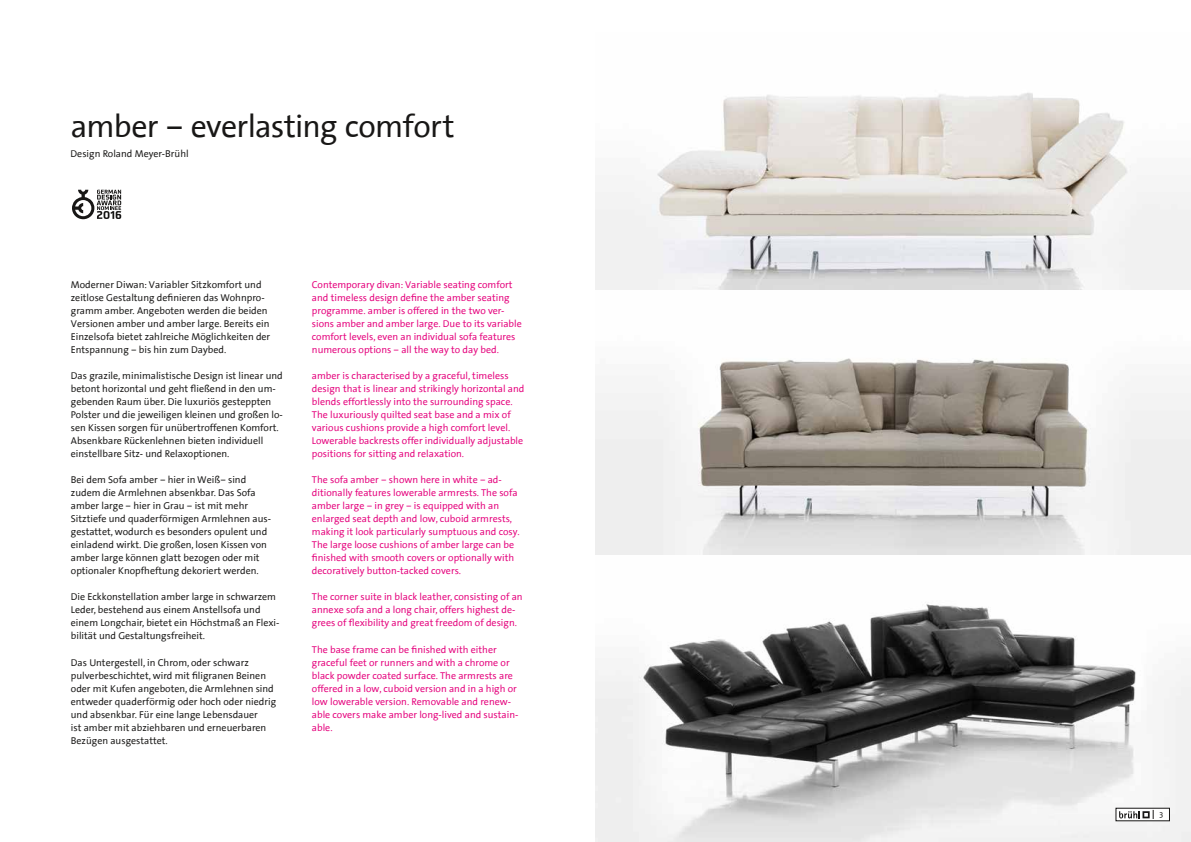
<style>
.page{position:relative;width:1191px;height:842px;background:#fff}
.page>*{position:absolute;margin:0;border:0;box-sizing:border-box;transform-origin:0 0}
.t1{font:32px "The Sans Office";letter-spacing:-.02em;color:#181716}
.t2{font:10px/13px "The Sans Office";color:#181716}
.t3{font:10px/13px "The Sans Office";color:#e5007c}
.t4{font:7.8px "The Sans Office";color:#181716}
</style>
<div class="page">
<img style="left:595px;top:554px;width:596px;height:288px">
<img style="left:595px;top:93px;width:596px;height:197px">
<svg style="left:72px;top:190px;width:49px;height:29px"></svg>
<img style="left:595px;top:358px;width:596px;height:196px">
<div style="left:1116px;top:808px;width:53px;height:13px;background:#fff"></div>
<svg style="left:1119px;top:810px;width:34px;height:9px"></svg>
<h1 class="t1" style="left:71px;top:110px;width:385px">amber – everlasting comfort</h1>
<p class="t2" style="left:71px;top:148px;width:120px">Design Roland Meyer-Brühl</p>
<p class="t2" style="left:71px;top:279px;width:201px">Moderner Diwan: Variabler Sitzkomfort und zeitlose Gestaltung definieren das Wohnpro&shy;gramm amber. Angeboten werden die beiden Versionen amber und amber large. Bereits ein Einzelsofa bietet zahlreiche Möglichkeiten der Entspannung – bis hin zum Daybed.</p>
<p class="t2" style="left:71px;top:370px;width:213px">Das grazile, minimalistische Design ist linear und betont horizontal und geht fließend in den um&shy;gebenden Raum über. Die luxuriös gesteppten Polster und die jeweiligen kleinen und großen lo&shy;sen Kissen sorgen für unübertroffenen Komfort.<br>Absenkbare Rückenlehnen bieten individuell einstellbare Sitz- und Relaxoptionen.</p>
<p class="t2" style="left:71px;top:474px;width:202px">Bei dem Sofa amber – hier in Weiß– sind zudem die Armlehnen absenkbar. Das Sofa amber large – hier in Grau – ist mit mehr Sitztiefe und quaderförmigen Armlehnen aus&shy;gestattet, wodurch es besonders opulent und einladend wirkt. Die großen, losen Kissen von amber large können glatt bezogen oder mit optionaler Knopfheftung dekoriert werden.</p>
<p class="t2" style="left:71px;top:591px;width:210px">Die Eckkonstellation amber large in schwarzem Leder, bestehend aus einem Anstellsofa und einem Longchair, bietet ein Höchstmaß an Flexi&shy;bilität und Gestaltungsfreiheit.</p>
<p class="t2" style="left:71px;top:656px;width:207px">Das Untergestell, in Chrom, oder schwarz pulverbeschichtet, wird mit filigranen Beinen oder mit Kufen angeboten, die Armlehnen sind entweder quaderförmig oder hoch oder niedrig und absenkbar. Für eine lange Lebensdauer<br>ist amber mit abziehbaren und erneuerbaren Bezügen ausgestattet.</p>
<p class="t3" style="left:312px;top:279px;width:211px">Contemporary divan: Variable seating comfort and timeless design define the amber seating programme. amber is offered in the two ver&shy;sions amber and amber large. Due to its variable comfort levels, even an individual sofa features numerous options – all the way to day bed.</p>
<p class="t3" style="left:312px;top:370px;width:214px">amber is characterised by a graceful, timeless design that is linear and strikingly horizontal and blends effortlessly into the surrounding space.<br>The luxuriously quilted seat base and a mix of various cushions provide a high comfort level.<br>Lowerable backrests offer individually adjustable positions for sitting and relaxation.</p>
<p class="t3" style="left:312px;top:474px;width:209px">The sofa amber – shown here in white – ad&shy;ditionally features lowerable armrests. The sofa amber large – in grey – is equipped with an enlarged seat depth and low, cuboid armrests, making it look particularly sumptuous and cosy.<br>The large loose cushions of amber large can be finished with smooth covers or optionally with decoratively button-tacked covers.</p>
<p class="t3" style="left:312px;top:591px;width:212px">The corner suite in black leather, consisting of an annexe sofa and a long chair, offers highest de&shy;grees of flexibility and great freedom of design.</p>
<p class="t3" style="left:312px;top:643px;width:208px">The base frame can be finished with either graceful feet or runners and with a chrome or black powder coated surface. The armrests are offered in a low, cuboid version and in a high or low lowerable version. Removable and renew&shy;able covers make amber long-lived and sustain&shy;able.</p>
<p class="t4" style="left:1159px;top:810px;width:6px">3</p>
</div>
